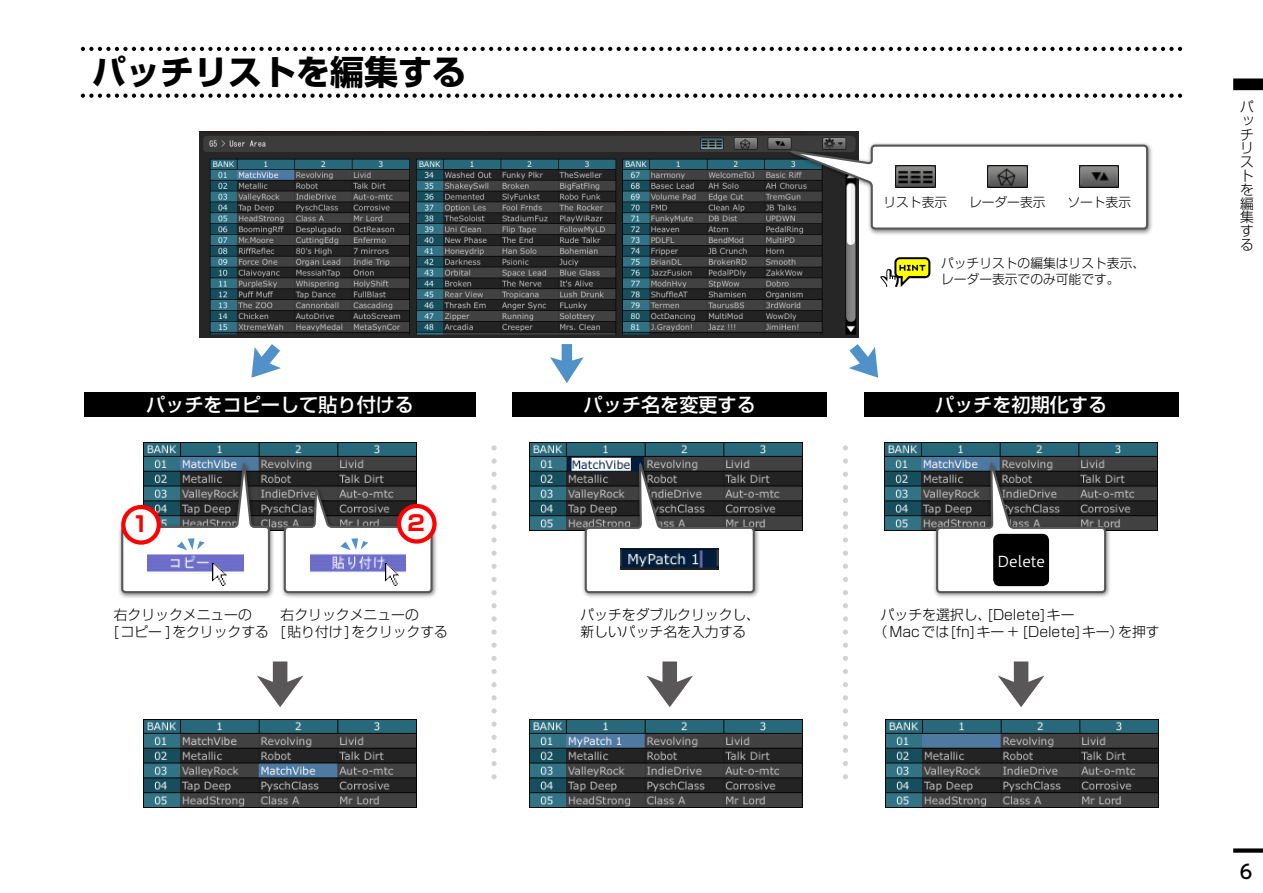
<style>
.page{position:relative;width:1263px;height:893px;background:#fff}
.page>*{position:absolute;margin:0;border:0;box-sizing:border-box;transform-origin:0 0}
.t1{font:700 34.05px "Shin Go Pr 5";color:#000}
.t2{font:700 21.3px "Shin Go Pr 5";color:#f00}
.t3{font:500 19.2px "Shin Go Pr 5";color:#fff}
.t4{font:500 19.2px "UD Shin Go Pro";color:#000}
.t5{font:14.85px "Hiragino UD Sans F Std N W3";color:#fff}
.t6{font:300 13.8px/13.8px "Shin Go Pr 5";color:#000}
.t7{font:300 12.75px/15.9px "Shin Go Pr 5";color:#000}
</style>
<div class="page">
<div style="left:1233px;top:848px;width:30px;height:5px;background:#000"></div>
<div style="left:1235px;top:81px;width:26px;height:7px;background:#000"></div>
<div style="left:1233px;top:78px;width:30px;height:12px;border:4px solid #000"></div>
<svg style="left:81px;top:94px;width:761px;height:4px"></svg>
<svg style="left:846px;top:94px;width:336px;height:4px"></svg>
<svg style="left:81px;top:47px;width:761px;height:4px"></svg>
<svg style="left:846px;top:47px;width:336px;height:4px"></svg>
<img style="left:144px;top:442px;width:273px;height:89px">
<img style="left:529px;top:442px;width:273px;height:89px">
<img style="left:884px;top:442px;width:274px;height:89px">
<img style="left:144px;top:719px;width:273px;height:89px">
<img style="left:529px;top:719px;width:273px;height:89px">
<img style="left:885px;top:719px;width:273px;height:89px">
<img style="left:199px;top:132px;width:659px;height:206px">
<div style="left:85px;top:392px;width:391px;height:25px;background:#000"></div>
<div style="left:512px;top:392px;width:315px;height:25px;background:#000"></div>
<div style="left:864px;top:392px;width:314px;height:25px;background:#000"></div>
<div style="left:787px;top:141px;width:366px;height:95px;background:#000;opacity:.5"></div>
<svg style="left:790px;top:144px;width:359px;height:87px"></svg>
<div style="left:117px;top:461px;width:159px;height:137px;background:#000;opacity:.5"></div>
<div style="left:280px;top:486px;width:158px;height:113px;background:#000;opacity:.5"></div>
<div style="left:397px;top:504px;width:40px;height:40px;border:4px solid #f00;border-radius:50%"></div>
<svg style="left:120px;top:463px;width:151px;height:131px"></svg>
<svg style="left:283px;top:478px;width:151px;height:121px"></svg>
<div style="left:932px;top:460px;width:180px;height:138px;background:#000;opacity:.5"></div>
<svg style="left:935px;top:463px;width:172px;height:131px"></svg>
<div style="left:993px;top:534px;width:56px;height:52px;background:#000;border-radius:7px"></div>
<div style="left:581px;top:460px;width:179px;height:138px;background:#000;opacity:.5"></div>
<svg style="left:584px;top:463px;width:172px;height:131px"></svg>
<svg style="left:646px;top:661px;width:47px;height:46px"></svg>
<svg style="left:257px;top:661px;width:46px;height:46px"></svg>
<svg style="left:998px;top:661px;width:46px;height:46px"></svg>
<svg style="left:491px;top:445px;width:6px;height:5px"></svg>
<svg style="left:491px;top:458px;width:6px;height:6px"></svg>
<svg style="left:491px;top:472px;width:6px;height:5px"></svg>
<svg style="left:491px;top:485px;width:6px;height:5px"></svg>
<svg style="left:491px;top:498px;width:6px;height:5px"></svg>
<svg style="left:491px;top:511px;width:6px;height:5px"></svg>
<svg style="left:491px;top:524px;width:6px;height:5px"></svg>
<svg style="left:491px;top:537px;width:6px;height:6px"></svg>
<svg style="left:491px;top:551px;width:6px;height:5px"></svg>
<svg style="left:491px;top:564px;width:6px;height:5px"></svg>
<svg style="left:491px;top:577px;width:6px;height:5px"></svg>
<svg style="left:491px;top:590px;width:6px;height:5px"></svg>
<svg style="left:491px;top:603px;width:6px;height:5px"></svg>
<svg style="left:491px;top:616px;width:6px;height:5px"></svg>
<svg style="left:491px;top:629px;width:6px;height:6px"></svg>
<svg style="left:491px;top:643px;width:6px;height:5px"></svg>
<svg style="left:491px;top:656px;width:6px;height:5px"></svg>
<svg style="left:491px;top:669px;width:6px;height:5px"></svg>
<svg style="left:491px;top:682px;width:6px;height:5px"></svg>
<svg style="left:491px;top:695px;width:6px;height:5px"></svg>
<svg style="left:491px;top:708px;width:6px;height:5px"></svg>
<svg style="left:491px;top:722px;width:6px;height:5px"></svg>
<svg style="left:491px;top:735px;width:6px;height:5px"></svg>
<svg style="left:491px;top:748px;width:6px;height:5px"></svg>
<svg style="left:491px;top:761px;width:6px;height:5px"></svg>
<svg style="left:491px;top:774px;width:6px;height:5px"></svg>
<img style="left:621px;top:549px;width:98px;height:21px">
<svg style="left:843px;top:445px;width:5px;height:5px"></svg>
<svg style="left:843px;top:458px;width:5px;height:6px"></svg>
<svg style="left:843px;top:472px;width:5px;height:5px"></svg>
<svg style="left:843px;top:485px;width:5px;height:5px"></svg>
<svg style="left:843px;top:498px;width:5px;height:5px"></svg>
<svg style="left:843px;top:511px;width:5px;height:5px"></svg>
<svg style="left:843px;top:524px;width:5px;height:5px"></svg>
<svg style="left:843px;top:537px;width:5px;height:6px"></svg>
<svg style="left:843px;top:551px;width:5px;height:5px"></svg>
<svg style="left:843px;top:564px;width:5px;height:5px"></svg>
<svg style="left:843px;top:577px;width:5px;height:5px"></svg>
<svg style="left:843px;top:590px;width:5px;height:5px"></svg>
<svg style="left:843px;top:603px;width:5px;height:5px"></svg>
<svg style="left:843px;top:616px;width:5px;height:5px"></svg>
<svg style="left:843px;top:629px;width:5px;height:6px"></svg>
<svg style="left:843px;top:643px;width:5px;height:5px"></svg>
<svg style="left:843px;top:656px;width:5px;height:5px"></svg>
<svg style="left:843px;top:669px;width:5px;height:5px"></svg>
<svg style="left:843px;top:682px;width:5px;height:5px"></svg>
<svg style="left:843px;top:695px;width:5px;height:5px"></svg>
<svg style="left:843px;top:708px;width:5px;height:5px"></svg>
<svg style="left:843px;top:722px;width:5px;height:5px"></svg>
<svg style="left:843px;top:735px;width:5px;height:5px"></svg>
<svg style="left:843px;top:748px;width:5px;height:5px"></svg>
<svg style="left:843px;top:761px;width:5px;height:5px"></svg>
<svg style="left:843px;top:774px;width:5px;height:5px"></svg>
<svg style="left:550px;top:344px;width:34px;height:39px"></svg>
<svg style="left:251px;top:344px;width:30px;height:34px"></svg>
<svg style="left:849px;top:344px;width:29px;height:34px"></svg>
<svg style="left:880px;top:257px;width:50px;height:30px"></svg>
<img style="left:896px;top:166px;width:39px;height:21px">
<img style="left:987px;top:166px;width:40px;height:21px">
<img style="left:1079px;top:166px;width:40px;height:21px">
<img style="left:310px;top:553px;width:96px;height:20px">
<img style="left:148px;top:553px;width:95px;height:20px">
<img style="left:213px;top:563px;width:13px;height:23px">
<img style="left:385px;top:563px;width:14px;height:23px">
<h1 class="t1" style="left:92px;top:45px;width:376px">パッチリストを編集する</h1>
<h3 class="t3" style="left:146px;top:389px;width:269px">パッチをコピーして貼り付ける</h3>
<h2 class="t2" style="left:132px;top:507px;width:19px">1</h2>
<h2 class="t2" style="left:407px;top:506px;width:19px">2</h2>
<p class="t6" style="left:114px;top:605px;width:157px;line-height:17px">右クリックメニューの<br>[コピー ]をクリックする</p>
<p class="t6" style="left:281px;top:605px;width:169px;line-height:17px">右クリックメニューの<br>[貼り付け]をクリックする</p>
<p class="t7" style="left:883px;top:193px;width:65px">リスト表示</p>
<p class="t7" style="left:969px;top:193px;width:78px">レーダー表示</p>
<p class="t7" style="left:1067px;top:193px;width:65px">ソート表示</p>
<p class="t7" style="left:941px;top:254px;width:206px">パッチリストの編集はリスト表示、レーダー表示でのみ可能です。</p>
<h3 class="t3" style="left:584px;top:389px;width:174px">パッチ名を変更する</h3>
<h3 class="t3" style="left:935px;top:389px;width:174px">パッチを初期化する</h3>
<p class="t5" style="left:997px;top:550px;width:49px">Delete</p>
<p class="t6" style="left:580px;top:605px;width:181px;line-height:17px">パッチをダブルクリックし、新しいパッチ名を入力する</p>
<p class="t6" style="left:874px;top:605px;width:287px;line-height:17px;text-indent:7px">パッチを選択し、[Delete]キー<br>（Macでは[fn]キー + [Delete]キー）を押す</p>
<p class="t6" style="left:1240px;top:98px;width:15px">パッチリストを編集する</p>
<h3 class="t4" style="left:1240px;top:856px;width:14px">6</h3>
</div>
